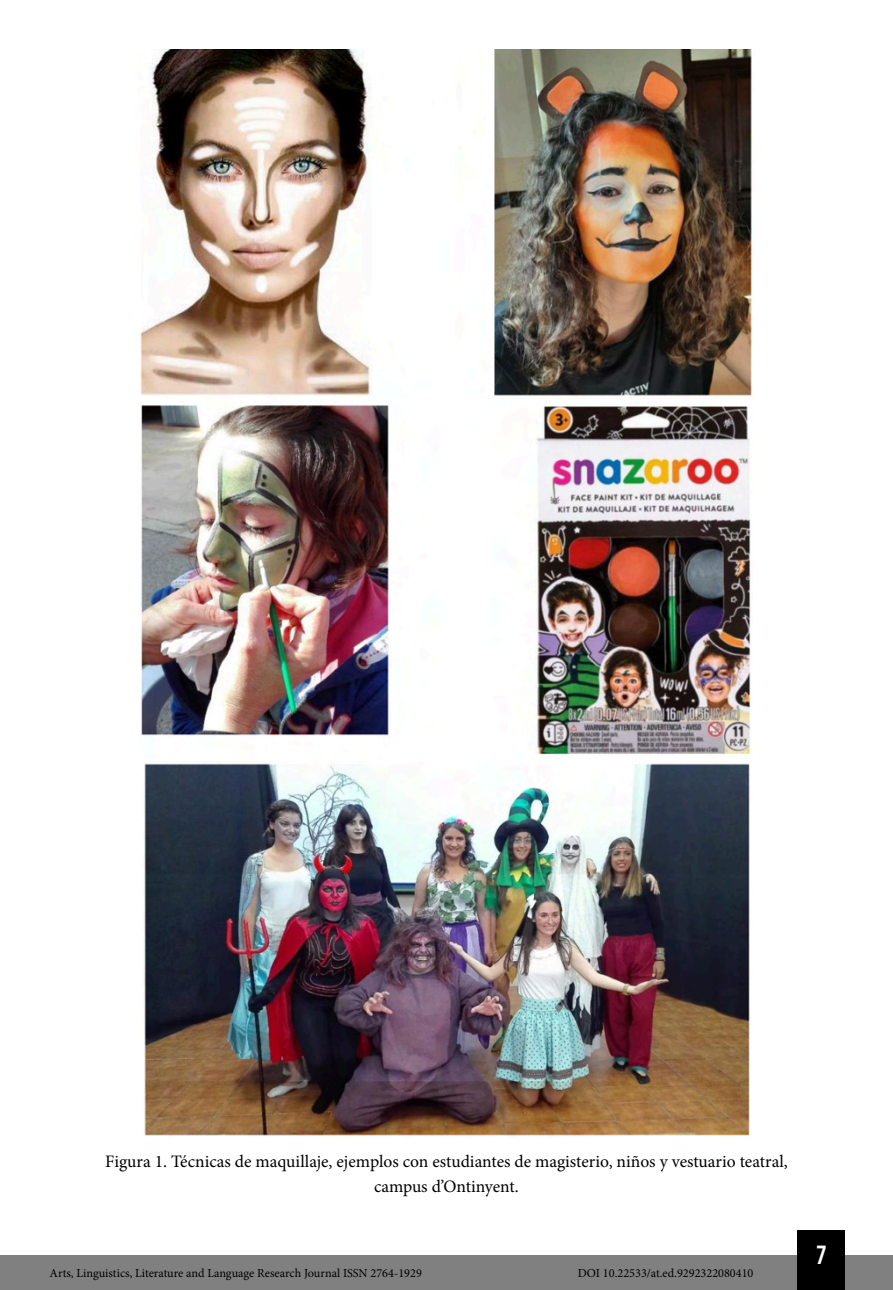
<style>
.page{position:relative;width:893px;height:1290px;background:#fff}
.page>*{position:absolute;margin:0;border:0;box-sizing:border-box;transform-origin:0 0}
.t1{font:26.25px "Bebas Kai";color:#fff}
.Info_Imagem{font:17.5px/24.5px "Minion Pro";color:#000;text-align:center}
.t2{font:12.25px "Minion Pro";color:#000}
</style>
<div class="page">
<div style="left:0;top:1255px;width:893px;height:35px;background:#808080"></div>
<div style="left:797px;top:1230px;width:48px;height:60px;background:#000"></div>
<img style="left:140px;top:50px;width:612px;height:346px">
<img style="left:141px;top:405px;width:610px;height:350px">
<img style="left:144px;top:763px;width:606px;height:373px">
<p class="Info_Imagem" style="left:105px;top:1149px;width:684px">Figura 1. Técnicas de maquillaje, ejemplos con estudiantes de magisterio, niños y vestuario teatral, campus d’Ontinyent.</p>
<p class="t2" style="left:50px;top:1265px;width:374px">Arts, Linguistics, Literature and Language Research Journal ISSN 2764-1929</p>
<p class="t2" style="left:578px;top:1265px;width:177px">DOI 10.22533/at.ed.9292322080410</p>
<h1 class="t1" style="left:817px;top:1241px;width:11px">7</h1>
</div>
